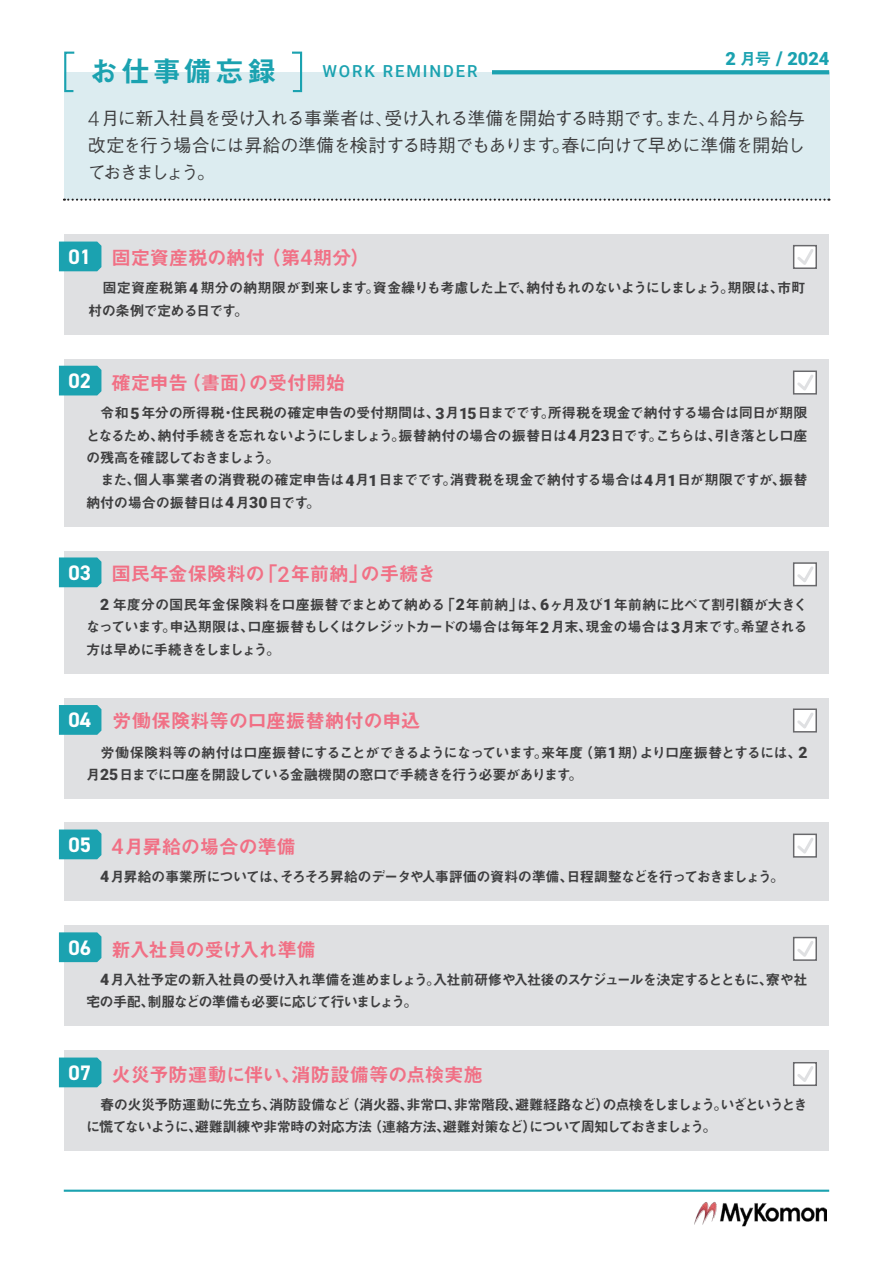
<style>
.page{position:relative;width:893px;height:1263px;background:#fff}
.page>*{position:absolute;margin:0;border:0;box-sizing:border-box;transform-origin:0 0}
.t1{font:700 21px "DIN2014";color:#fff}
.t2{font:19.5px "Midashi Go Pr 6 N MB31";letter-spacing:-.02em;color:#f17085}
.t3{font:19.5px "Midashi Go Pr 6 N MB31";letter-spacing:-.05em;color:#f17085}
.t4{font:900 18.15px "Roboto";color:#1ba2b0}
.t5{font:500 18px/27px "Gothic BBB Pr 6 N";letter-spacing:-.05em;color:#3e3e3f;text-align:justify}
.t6{font:500 16.5px "Roboto";letter-spacing:.115em;color:#1ba2b0}
.t7{font:14.25px/22.4px "Midashi Go Pr 6 N MB31";letter-spacing:-.06em;color:#3e3e3f}
.t8{font:14.25px/22.4px "Midashi Go Pr 6 N MB31";letter-spacing:-.04em;color:#3e3e3f}
.s1{font-family:"Midashi Go Pr 6 N MB31";font-weight:400;font-size:28.8px}
.s2{font-family:"Midashi Go Pr 6 N MB31";font-weight:400;font-size:16.5px}
.s3{font-size:18.9px}
.s4{font-family:"Roboto";font-weight:300;font-size:20.7px}
.s5{font-family:"Roboto";font-weight:500;font-size:21.45px}
.s6{font-family:"Roboto";font-weight:900;font-size:15.75px}
</style>
<div class="page">
<img style="left:694px;top:1202px;width:132px;height:24px">
<div style="left:64px;top:72px;width:765px;height:127px;background:#dcecf0"></div>
<svg style="left:64px;top:199px;width:765px;height:2px"></svg>
<div style="left:65px;top:551px;width:764px;height:122px;background:#dfe0e2"></div>
<div style="left:65px;top:698px;width:764px;height:100px;background:#dfe0e2"></div>
<div style="left:65px;top:823px;width:764px;height:78px;background:#dfe0e2"></div>
<div style="left:65px;top:925px;width:764px;height:101px;background:#dfe0e2"></div>
<div style="left:65px;top:1051px;width:764px;height:100px;background:#dfe0e2"></div>
<div style="left:65px;top:359px;width:764px;height:167px;background:#dfe0e2"></div>
<div style="left:65px;top:234px;width:764px;height:100px;background:#dfe0e2"></div>
<svg style="left:793px;top:245px;width:24px;height:24px"></svg>
<svg style="left:795px;top:246px;width:21px;height:22px"></svg>
<svg style="left:793px;top:370px;width:24px;height:25px"></svg>
<svg style="left:795px;top:372px;width:21px;height:22px"></svg>
<svg style="left:793px;top:562px;width:24px;height:24px"></svg>
<svg style="left:795px;top:564px;width:21px;height:21px"></svg>
<svg style="left:793px;top:708px;width:24px;height:24px"></svg>
<svg style="left:795px;top:710px;width:21px;height:22px"></svg>
<svg style="left:793px;top:833px;width:24px;height:25px"></svg>
<svg style="left:795px;top:835px;width:21px;height:22px"></svg>
<svg style="left:793px;top:937px;width:24px;height:24px"></svg>
<svg style="left:795px;top:938px;width:21px;height:22px"></svg>
<svg style="left:793px;top:1062px;width:24px;height:24px"></svg>
<svg style="left:795px;top:1063px;width:21px;height:22px"></svg>
<svg style="left:59px;top:932px;width:42px;height:30px"></svg>
<svg style="left:59px;top:1057px;width:42px;height:30px"></svg>
<svg style="left:59px;top:829px;width:42px;height:30px"></svg>
<svg style="left:59px;top:705px;width:42px;height:30px"></svg>
<svg style="left:59px;top:557px;width:42px;height:30px"></svg>
<svg style="left:59px;top:366px;width:42px;height:29px"></svg>
<svg style="left:59px;top:242px;width:42px;height:29px"></svg>
<svg style="left:492px;top:70px;width:337px;height:4px"></svg>
<svg style="left:64px;top:51px;width:11px;height:42px"></svg>
<svg style="left:292px;top:51px;width:11px;height:42px"></svg>
<hr style="left:64px;top:1189px;width:765px;height:3px;background:#1ba2b0">
<p class="t6" style="left:90px;top:59px;width:389px"><span class="s1">お仕事備忘録　</span> WORK REMINDER</p>
<p class="t4" style="left:725px;top:46px;width:105px">2 <span class="s2">月号</span> <span class="s3">/</span> 2024</p>
<p class="t5" style="left:88px;top:104px;width:719px"><span class="s4">4</span> 月に新入社員を受け入れる事業者は、受け入れる準備を開始する時期です。また、<span class="s4">4</span>月から給与改定を行う場合には昇給の準備を検討する時期でもあります。春に向けて早めに準備を開始しておきましょう。</p>
<h1 class="t1" style="left:69px;top:242px;width:24px">01</h1>
<h2 class="t2" style="left:112px;top:242px;width:260px">固定資産税の納付（第<span class="s5">4</span>期分）</h2>
<p class="t7" style="left:88px;top:276px;width:719px">　固定資産税第<span class="s6">4</span> 期分の納期限が到来します。資金繰りも考慮した上で、納付もれのないようにしましょう。期限は、市町村の条例で定める日です。</p>
<h1 class="t1" style="left:69px;top:367px;width:24px">02</h1>
<h2 class="t2" style="left:112px;top:367px;width:235px">確定申告（書面）の受付開始</h2>
<p class="t8" style="left:86px;top:401px;width:723px">　令和 <span class="s6">5</span> 年分の所得税・住民税の確定申告の受付期間は、<span class="s6">3</span>月<span class="s6">15</span>日までです。所得税を現金で納付する場合は同日が期限となるため、納付手続きを忘れないようにしましょう。振替納付の場合の振替日は<span class="s6">4</span>月<span class="s6">23</span>日です。こちらは、引き落とし口座の残高を確認しておきましょう。<br>　また、個人事業者の消費税の確定申告は<span class="s6">4</span>月<span class="s6">1</span>日までです。消費税を現金で納付する場合は<span class="s6">4</span>月<span class="s6">1</span>日が期限ですが、振替納付の場合の振替日は<span class="s6">4</span>月<span class="s6">30</span>日です。</p>
<h1 class="t1" style="left:69px;top:558px;width:24px">03</h1>
<h2 class="t2" style="left:112px;top:558px;width:327px">国民年金保険料の「<span class="s5">2</span>年前納」の手続き</h2>
<p class="t7" style="left:86px;top:593px;width:723px;text-align:justify;text-indent:14px"><span class="s6">2</span> 年度分の国民年金保険料を口座振替でまとめて納める「<span class="s6">2</span>年前納」は、<span class="s6">6</span>ヶ月及び<span class="s6">1</span>年前納に比べて割引額が大きくなっています。申込期限は、口座振替もしくはクレジットカードの場合は毎年<span class="s6">2</span> 月末、現金の場合は<span class="s6">3</span>月末です。希望される方は早めに手続きをしましょう。</p>
<h1 class="t1" style="left:69px;top:706px;width:24px">04</h1>
<h2 class="t2" style="left:112px;top:705px;width:310px">労働保険料等の口座振替納付の申込</h2>
<p class="t7" style="left:86px;top:740px;width:723px">　労働保険料等の納付は口座振替にすることができるようになっています。来年度（第<span class="s6">1</span>期）より口座振替とするには、<span class="s6">2</span>月<span class="s6">25</span>日までに口座を開設している金融機関の窓口で手続きを行う必要があります。</p>
<h1 class="t1" style="left:69px;top:830px;width:24px">05</h1>
<h2 class="t2" style="left:112px;top:830px;width:186px"><span class="s5">4</span>月昇給の場合の準備</h2>
<p class="t7" style="left:100px;top:865px;width:686px"><span class="s6">4</span>月昇給の事業所については、そろそろ昇給のデータや人事評価の資料の準備、日程調整などを行っておきましょう。</p>
<h1 class="t1" style="left:69px;top:933px;width:24px">06</h1>
<h2 class="t3" style="left:112px;top:934px;width:206px">新入社員の受け入れ準備</h2>
<p class="t7" style="left:86px;top:968px;width:723px;text-indent:14px"><span class="s6">4</span> 月入社予定の新入社員の受け入れ準備を進めましょう。入社前研修や入社後のスケジュールを決定するとともに、寮や社宅の手配、制服などの準備も必要に応じて行いましょう。</p>
<h1 class="t1" style="left:69px;top:1058px;width:24px">07</h1>
<h2 class="t2" style="left:112px;top:1059px;width:373px">火災予防運動に伴い、消防設備等の点検実施</h2>
<p class="t7" style="left:86px;top:1093px;width:723px">　春の火災予防運動に先立ち、消防設備など（消火器、非常口、非常階段、避難経路など）の点検をしましょう。いざというときに慌てないように、避難訓練や非常時の対応方法（連絡方法、避難対策など）について周知しておきましょう。</p>
</div>
